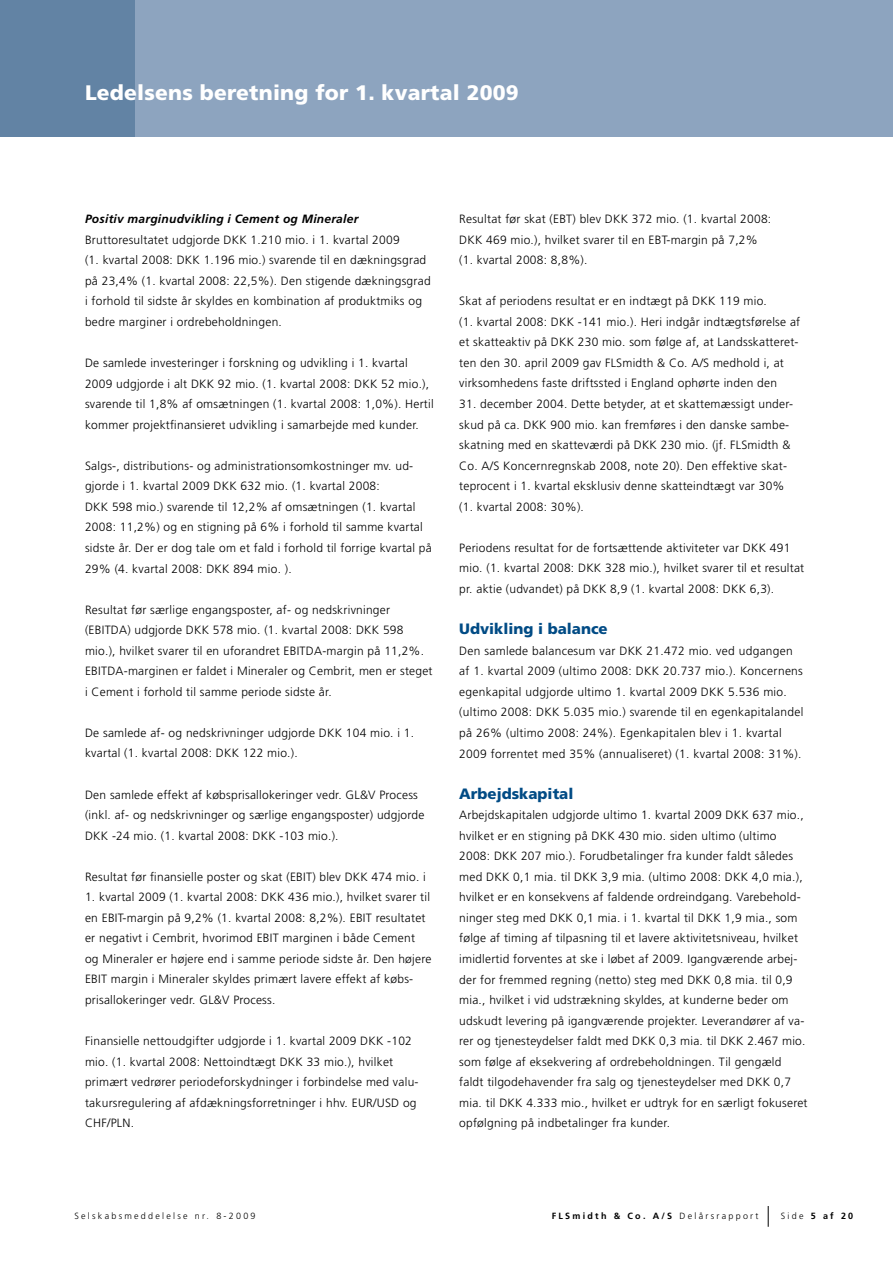
<style>
.page{position:relative;width:893px;height:1263px;background:#fff}
.page>*{position:absolute;margin:0;border:0;box-sizing:border-box;transform-origin:0 0}
.t1{font:900 21px "Frutiger";letter-spacing:.01em;color:#fff}
.t2{font:900 15px "Frutiger";color:#004b85}
.t3{font:300 12px/20.5px "Frutiger";letter-spacing:.02em;color:#000}
.t4{font:italic 700 12px "Frutiger";letter-spacing:.02em;color:#000}
.t5{font:700 9px "Frutiger";letter-spacing:.25em;color:#000}
.t6{font:300 9px "Frutiger";letter-spacing:.25em;color:#000}
.s1{font-weight:300}
</style>
<div class="page">
<div style="left:0;top:0;width:893px;height:136px;background:#8da4bf"></div>
<div style="left:0;top:0;width:134px;height:136px;background:#6283a4"></div>
<svg style="left:768px;top:1206px;width:1px;height:21px"></svg>
<h1 class="t1" style="left:85px;top:80px;width:435px">Ledelsens beretning for 1. kvartal 2009</h1>
<p class="t4" style="left:85px;top:212px;width:275px">Positiv marginudvikling i Cement og Mineraler</p>
<p class="t3" style="left:85px;top:229px;width:347px">Bruttoresultatet udgjorde DKK 1.210 mio. i 1. kvartal 2009<br>(1. kvartal 2008: DKK 1.196 mio.) svarende til en dækningsgrad på 23,4% (1. kvartal 2008: 22,5%). Den stigende dækningsgrad i forhold til sidste år skyldes en kombination af produktmiks og bedre marginer i ordrebeholdningen.</p>
<p class="t3" style="left:85px;top:353px;width:350px">De samlede investeringer i forskning og udvikling i 1. kvartal 2009 udgjorde i alt DKK 92 mio. (1. kvartal 2008: DKK 52 mio.), svarende til 1,8% af omsætningen (1. kvartal 2008: 1,0%). Hertil kommer projektfinansieret udvikling i samarbejde med kunder.</p>
<p class="t3" style="left:85px;top:455px;width:348px">Salgs-, distributions- og administrationsomkostninger mv. ud&shy;gjorde i 1. kvartal 2009 DKK 632 mio. (1. kvartal 2008:<br>DKK 598 mio.) svarende til 12,2% af omsætningen (1. kvartal 2008: 11,2%) og en stigning på 6% i forhold til samme kvartal sidste år. Der er dog tale om et fald i forhold til forrige kvartal på 29% (4. kvartal 2008: DKK 894 mio. ).</p>
<p class="t3" style="left:85px;top:599px;width:349px">Resultat før særlige engangsposter, af- og nedskrivninger (EBITDA) udgjorde DKK 578 mio. (1. kvartal 2008: DKK 598 mio.), hvilket svarer til en uforandret EBITDA-margin på 11,2%.<br>EBITDA-marginen er faldet i Mineraler og Cembrit, men er steget i Cement i forhold til samme periode sidste år.</p>
<p class="t3" style="left:85px;top:722px;width:331px">De samlede af- og nedskrivninger udgjorde DKK 104 mio. i 1. kvartal (1. kvartal 2008: DKK 122 mio.).</p>
<p class="t3" style="left:85px;top:784px;width:341px">Den samlede effekt af købsprisallokeringer vedr. GL&amp;V Process (inkl. af- og nedskrivninger og særlige engangsposter) udgjorde<br>DKK -24 mio. (1. kvartal 2008: DKK -103 mio.).</p>
<p class="t3" style="left:85px;top:866px;width:342px">Resultat før finansielle poster og skat (EBIT) blev DKK 474 mio. i</p>
<p class="t3" style="left:85px;top:887px;width:348px">1. kvartal 2009 (1. kvartal 2008: DKK 436 mio.), hvilket svarer til en EBIT-margin på 9,2% (1. kvartal 2008: 8,2%). EBIT resultatet er negativt i Cembrit, hvorimod EBIT marginen i både Cement og Mineraler er højere end i samme periode sidste år. Den højere EBIT margin i Mineraler skyldes primært lavere effekt af købs&shy;prisallokeringer vedr. GL&amp;V Process.</p>
<p class="t3" style="left:85px;top:1031px;width:335px">Finansielle nettoudgifter udgjorde i 1. kvartal 2009 DKK -102 mio. (1. kvartal 2008: Nettoindtægt DKK 33 mio.), hvilket primært vedrører periodeforskydninger i forbindelse med valu&shy;takursregulering af afdækningsforretninger i hhv. EUR/USD og CHF/PLN.</p>
<p class="t3" style="left:459px;top:209px;width:313px">Resultat før skat (EBT) blev DKK 372 mio. (1. kvartal 2008:<br>DKK 469 mio.), hvilket svarer til en EBT-margin på 7,2% (1. kvartal 2008: 8,8%).</p>
<p class="t3" style="left:459px;top:291px;width:342px">Skat af periodens resultat er en indtægt på DKK 119 mio.<br>(1. kvartal 2008: DKK -141 mio.). Heri indgår indtægtsførelse af et skatteaktiv på DKK 230 mio. som følge af, at Landsskatteret&shy;ten den 30. april 2009 gav FLSmidth &amp; Co. A/S medhold i, at virksomhedens faste driftssted i England ophørte inden den</p>
<p class="t3" style="left:459px;top:393px;width:335px">31. december 2004. Dette betyder, at et skattemæssigt under&shy;skud på ca. DKK 900 mio. kan fremføres i den danske sambe&shy;skatning med en skatteværdi på DKK 230 mio. (jf. FLSmidth &amp; Co. A/S Koncernregnskab 2008, note 20). Den effektive skat&shy;teprocent i 1. kvartal eksklusiv denne skatteindtægt var 30% (1. kvartal 2008: 30%).</p>
<p class="t3" style="left:459px;top:537px;width:347px">Periodens resultat for de fortsættende aktiviteter var DKK 491 mio. (1. kvartal 2008: DKK 328 mio.), hvilket svarer til et resultat pr. aktie (udvandet) på DKK 8,9 (1. kvartal 2008: DKK 6,3).</p>
<p class="t2" style="left:459px;top:620px;width:150px">Udvikling i balance</p>
<p class="t3" style="left:459px;top:640px;width:346px">Den samlede balancesum var DKK 21.472 mio. ved udgangen af 1. kvartal 2009 (ultimo 2008: DKK 20.737 mio.). Koncernens egenkapital udgjorde ultimo 1. kvartal 2009 DKK 5.536 mio. (ultimo 2008: DKK 5.035 mio.) svarende til en egenkapitalandel på 26% (ultimo 2008: 24%). Egenkapitalen blev i 1. kvartal 2009 forrentet med 35% (annualiseret) (1. kvartal 2008: 31%).</p>
<p class="t2" style="left:459px;top:784px;width:116px">Arbejdskapital</p>
<p class="t3" style="left:459px;top:805px;width:350px">Arbejdskapitalen udgjorde ultimo 1. kvartal 2009 DKK 637 mio., hvilket er en stigning på DKK 430 mio. siden ultimo (ultimo 2008: DKK 207 mio.). Forudbetalinger fra kunder faldt således med DKK 0,1 mia. til DKK 3,9 mia. (ultimo 2008: DKK 4,0 mia.), hvilket er en konsekvens af faldende ordreindgang. Varebehold&shy;ninger steg med DKK 0,1 mia. i 1. kvartal til DKK 1,9 mia., som følge af timing af tilpasning til et lavere aktivitetsniveau, hvilket imidlertid forventes at ske i løbet af 2009. Igangværende arbej&shy;der for fremmed regning (netto) steg med DKK 0,8 mia. til 0,9 mia., hvilket i vid udstrækning skyldes, at kunderne beder om udskudt levering på igangværende projekter. Leverandører af va&shy;rer og tjenesteydelser faldt med DKK 0,3 mia. til DKK 2.467 mio. som følge af eksekvering af ordrebeholdningen. Til gengæld faldt tilgodehavender fra salg og tjenesteydelser med DKK 0,7 mia. til DKK 4.333 mio., hvilket er udtryk for en særligt fokuseret opfølgning på indbetalinger fra kunder.</p>
<p class="t6" style="left:74px;top:1211px;width:183px">Selskabsmeddelelse nr. 8-2009</p>
<p class="t5" style="left:552px;top:1210px;width:208px">FLSmidth &amp; Co. A/S <span class="s1">Delårsrapport</span></p>
<p class="t5" style="left:781px;top:1210px;width:74px"><span class="s1">Side</span> 5 af 20</p>
</div>
